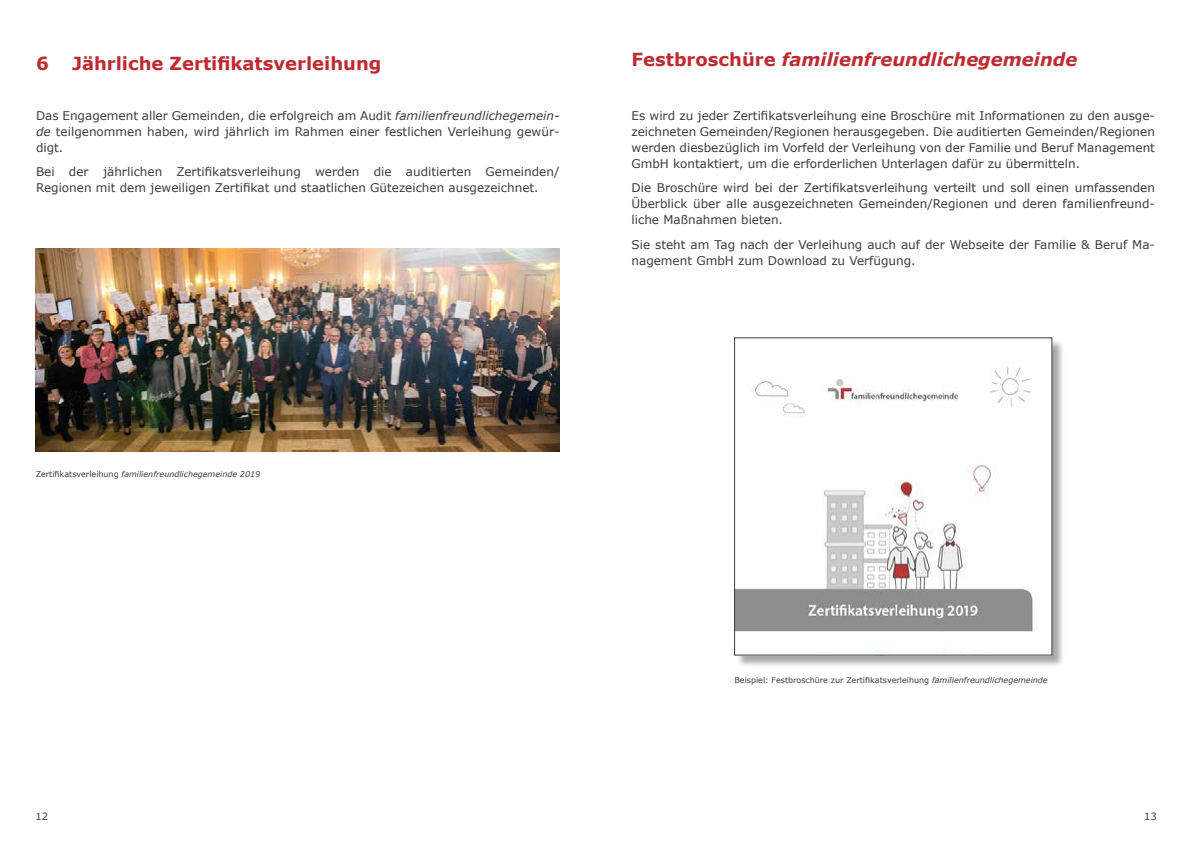
<style>
.page{position:relative;width:1191px;height:842px;background:#fff}
.page>*{position:absolute;margin:0;border:0;box-sizing:border-box;transform-origin:0 0}
.t1{font:italic 700 18px "Verdana";color:#be2b31}
.t2{font:700 18px "Verdana";color:#be2b31}
.t3{font:12px/16px "Verdana";color:#3c3c3b;text-align:justify}
.t4{font:10px "Verdana";color:#3c3c3b}
.t5{font:8px "Verdana";color:#3c3c3b}
.t6{font:italic 8px "Verdana";color:#3c3c3b}
.s1{font-style:italic}
.s2{font-style:normal}
</style>
<div class="page">
<div style="left:736px;top:339px;width:328px;height:328px;background:#000;opacity:.34"></div>
<img style="left:736px;top:340px;width:314px;height:313px">
<img style="left:36px;top:248px;width:523px;height:204px">
<h1 class="t2" style="left:36px;top:52px;width:14px">6</h1>
<h1 class="t2" style="left:72px;top:52px;width:311px">Jährliche Zertifikatsverleihung</h1>
<p class="t3" style="left:36px;top:108px;width:525px">Das Engagement aller Gemeinden, die erfolgreich am Audit <span class="s1">familienfreundlichegemein&shy;de</span> teilgenommen haben, wird jährlich im Rahmen einer festlichen Verleihung gewür&shy;digt.</p>
<p class="t3" style="left:36px;top:164px;width:525px">Bei der jährlichen Zertifikatsverleihung werden die auditierten Gemeinden/<br>Regionen mit dem jeweiligen Zertifikat und staatlichen Gütezeichen ausgezeichnet.</p>
<h1 class="t1" style="left:631px;top:47px;width:447px"><span class="s2">Festbroschüre</span> familienfreundlichegemeinde</h1>
<p class="t3" style="left:631px;top:108px;width:525px">Es wird zu jeder Zertifikatsverleihung eine Broschüre mit Informationen zu den ausge&shy;zeichneten Gemeinden/Regionen herausgegeben. Die auditierten Gemeinden/Regionen werden diesbezüglich im Vorfeld der Verleihung von der Familie und Beruf Management GmbH kontaktiert, um die erforderlichen Unterlagen dafür zu übermitteln.</p>
<p class="t3" style="left:631px;top:180px;width:525px">Die Broschüre wird bei der Zertifikatsverleihung verteilt und soll einen umfassenden Überblick über alle ausgezeichneten Gemeinden/Regionen und deren familienfreund&shy;liche Maßnahmen bieten.</p>
<p class="t3" style="left:631px;top:237px;width:525px">Sie steht am Tag nach der Verleihung auch auf der Webseite der Familie &amp; Beruf Ma&shy;nagement GmbH zum Download zu Verfügung.</p>
<p class="t6" style="left:36px;top:469px;width:226px"><span class="s2">Zertifikatsverleihung</span> familienfreundlichegemeinde 2019</p>
<p class="t5" style="left:734px;top:675px;width:315px">Beispiel: Festbroschüre zur Zertifikatsverleihung <span class="s1">familienfreundlichegemeinde</span></p>
<p class="t4" style="left:35px;top:809px;width:14px">12</p>
<p class="t4" style="left:1144px;top:809px;width:14px">13</p>
</div>
